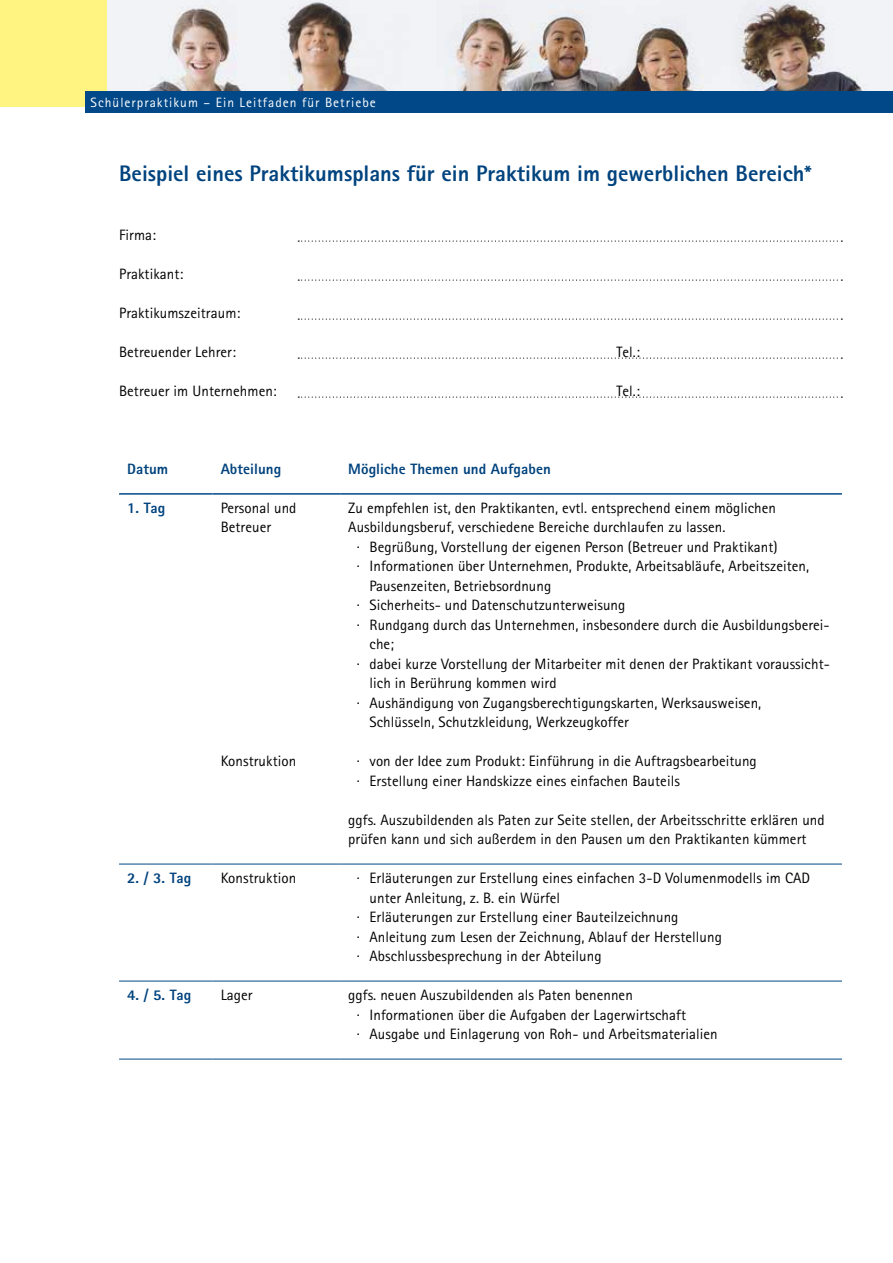
<style>
.page{position:relative;width:893px;height:1263px;background:#fff}
.page>*{position:absolute;margin:0;border:0;box-sizing:border-box;transform-origin:0 0}
.t1{font:800 22.5px "Rotis Sans Serif";color:#00437e}
.t2{font:15px/19.5px "Rotis Sans Serif";letter-spacing:.005em;color:#000}
.t3{font:800 15px "Rotis Sans Serif";letter-spacing:.005em;color:#00437e}
.t4{font:13.5px "Rotis Sans Serif";letter-spacing:.075em;color:#fff}
</style>
<div class="page">
<img style="left:106px;top:0;width:787px;height:91px">
<div style="left:0;top:0;width:106px;height:106px;background:#fff481"></div>
<div style="left:85px;top:91px;width:808px;height:21px;background:#004888"></div>
<svg style="left:298px;top:241px;width:544px;height:1px"></svg>
<svg style="left:298px;top:280px;width:544px;height:1px"></svg>
<svg style="left:298px;top:319px;width:544px;height:1px"></svg>
<svg style="left:298px;top:358px;width:544px;height:1px"></svg>
<svg style="left:298px;top:397px;width:544px;height:1px"></svg>
<hr style="left:119px;top:493px;width:94px;height:2px;background:#004888">
<hr style="left:213px;top:493px;width:127px;height:2px;background:#004888">
<hr style="left:340px;top:493px;width:502px;height:2px;background:#004888">
<hr style="left:119px;top:864px;width:94px;height:1px;background:#004888">
<hr style="left:213px;top:864px;width:127px;height:1px;background:#004888">
<hr style="left:340px;top:864px;width:502px;height:1px;background:#004888">
<hr style="left:119px;top:981px;width:94px;height:1px;background:#004888">
<hr style="left:213px;top:981px;width:127px;height:1px;background:#004888">
<hr style="left:340px;top:981px;width:502px;height:1px;background:#004888">
<hr style="left:119px;top:1059px;width:94px;height:1px;background:#004888">
<hr style="left:213px;top:1059px;width:127px;height:1px;background:#004888">
<hr style="left:340px;top:1059px;width:502px;height:1px;background:#004888">
<p class="t4" style="left:91px;top:94px;width:287px">Schülerpraktikum – Ein Leitfaden für Betriebe</p>
<h1 class="t1" style="left:119px;top:159px;width:694px">Beispiel eines Praktikumsplans für ein Praktikum im gewerblichen Bereich*</h1>
<p class="t2" style="left:119px;top:225px;width:39px">Firma:</p>
<p class="t2" style="left:119px;top:264px;width:66px">Praktikant:</p>
<p class="t2" style="left:119px;top:303px;width:123px">Praktikumszeitraum:</p>
<p class="t2" style="left:119px;top:342px;width:118px">Betreuender Lehrer:</p>
<p class="t2" style="left:617px;top:342px;width:25px">Tel.:</p>
<p class="t2" style="left:119px;top:381px;width:159px">Betreuer im Unternehmen:</p>
<p class="t2" style="left:617px;top:381px;width:25px">Tel.:</p>
<p class="t3" style="left:127px;top:459px;width:43px">Datum</p>
<p class="t3" style="left:221px;top:459px;width:62px">Abteilung</p>
<p class="t3" style="left:348px;top:459px;width:204px">Mögliche Themen und Aufgaben</p>
<p class="t3" style="left:127px;top:498px;width:40px">1. Tag</p>
<p class="t2" style="left:221px;top:498px;width:77px">Personal und<br>Betreuer</p>
<p class="t2" style="left:348px;top:498px;width:429px">Zu empfehlen ist, den Praktikanten, evtl. entsprechend einem möglichen</p>
<p class="t2" style="left:348px;top:517px;width:379px">Ausbildungsberuf, verschiedene Bereiche durchlaufen zu lassen.</p>
<p class="t2" style="left:357px;top:537px;width:422px">· Begrüßung, Vorstellung der eigenen Person (Betreuer und Praktikant)</p>
<p class="t2" style="left:357px;top:556px;width:454px">· Informationen über Unternehmen, Produkte, Arbeitsabläufe, Arbeitszeiten,</p>
<p class="t2" style="left:370px;top:576px;width:183px">Pausenzeiten, Betriebsordnung</p>
<p class="t2" style="left:357px;top:595px;width:270px">· Sicherheits- und Datenschutzunterweisung</p>
<p class="t2" style="left:357px;top:615px;width:474px">· Rundgang durch das Unternehmen, insbesondere durch die Ausbildungsberei-</p>
<p class="t2" style="left:370px;top:634px;width:26px">che;</p>
<p class="t2" style="left:357px;top:654px;width:475px">· dabei kurze Vorstellung der Mitarbeiter mit denen der Praktikant voraussicht-</p>
<p class="t2" style="left:370px;top:673px;width:189px">lich in Berührung kommen wird</p>
<p class="t2" style="left:357px;top:693px;width:406px">· Aushändigung von Zugangsberechtigungskarten, Werksausweisen,</p>
<p class="t2" style="left:370px;top:712px;width:261px">Schlüsseln, Schutzkleidung, Werkzeugkoffer</p>
<p class="t2" style="left:357px;top:751px;width:402px">· von der Idee zum Produkt: Einführung in die Auftragsbearbeitung · Erstellung einer Handskizze eines einfachen Bauteils</p>
<p class="t2" style="left:348px;top:810px;width:478px">ggfs. Auszubildenden als Paten zur Seite stellen, der Arbeitsschritte erklären und prüfen kann und sich außerdem in den Pausen um den Praktikanten kümmert</p>
<p class="t2" style="left:221px;top:751px;width:77px">Konstruktion</p>
<p class="t3" style="left:127px;top:868px;width:66px">2. / 3. Tag</p>
<p class="t2" style="left:221px;top:868px;width:77px">Konstruktion</p>
<p class="t2" style="left:357px;top:868px;width:455px">· Erläuterungen zur Erstellung eines einfachen 3-D Volumenmodells im CAD</p>
<p class="t2" style="left:370px;top:888px;width:192px">unter Anleitung, z. B. ein Würfel</p>
<p class="t2" style="left:357px;top:907px;width:323px">· Erläuterungen zur Erstellung einer Bauteilzeichnung</p>
<p class="t2" style="left:357px;top:927px;width:367px">· Anleitung zum Lesen der Zeichnung, Ablauf der Herstellung</p>
<p class="t2" style="left:357px;top:946px;width:246px">· Abschlussbesprechung in der Abteilung</p>
<p class="t3" style="left:127px;top:985px;width:66px">4. / 5. Tag</p>
<p class="t2" style="left:221px;top:985px;width:33px">Lager</p>
<p class="t2" style="left:357px;top:985px;width:362px;text-indent:-9px">ggfs. neuen Auszubildenden als Paten benennen<br>· Informationen über die Aufgaben der Lagerwirtschaft<br>· Ausgabe und Einlagerung von Roh- und Arbeitsmaterialien</p>
</div>
